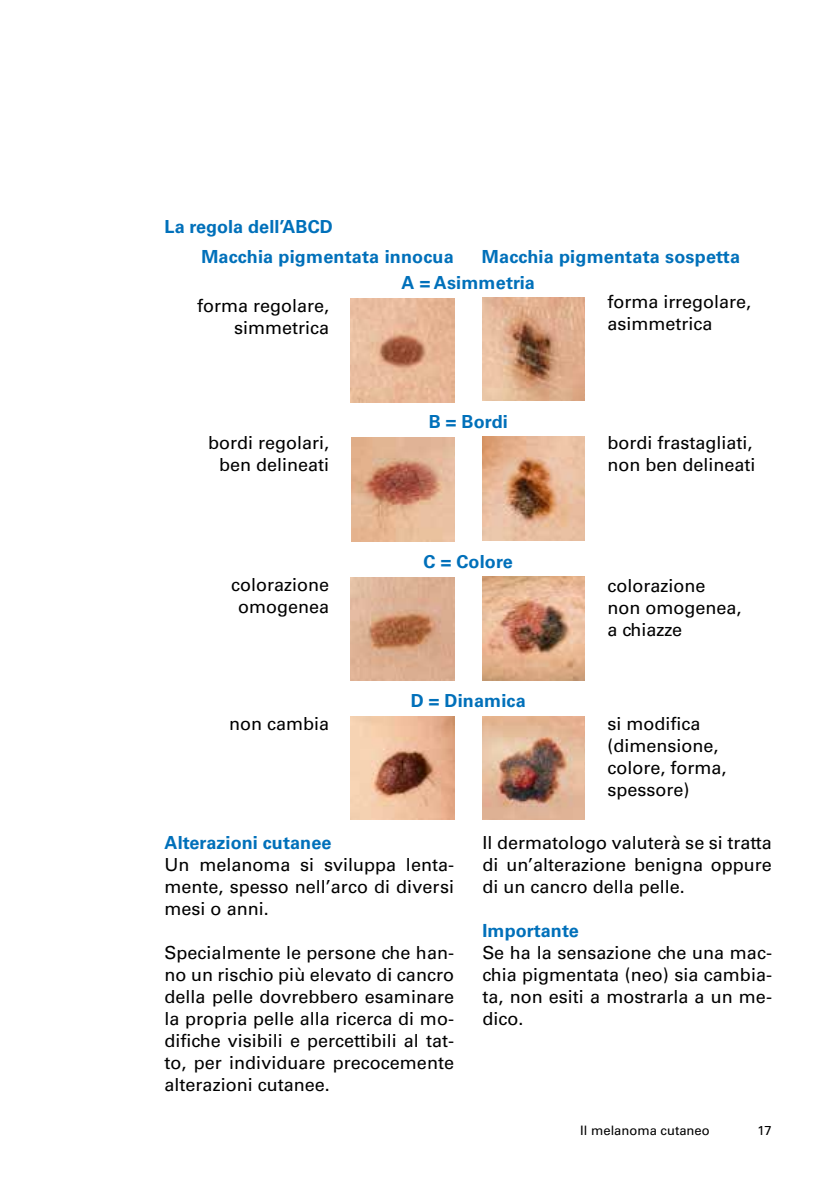
<style>
.page{position:relative;width:840px;height:1191px;background:#fff}
.page>*{position:absolute;margin:0;border:0;box-sizing:border-box;transform-origin:0 0}
.t1{font:18px/22px "Univers LT Std";color:#000;text-align:justify}
.t2{font:700 18px/26.2px "Univers LT Std";letter-spacing:.01em;color:#0070ba}
.t3{font:13px "Univers LT Std";color:#000}
</style>
<div class="page">
<img style="left:350px;top:299px;width:104px;height:103px">
<img style="left:482px;top:297px;width:102px;height:104px">
<img style="left:482px;top:437px;width:102px;height:103px">
<img style="left:350px;top:577px;width:104px;height:104px">
<img style="left:482px;top:576px;width:102px;height:104px">
<img style="left:351px;top:438px;width:103px;height:103px">
<img style="left:350px;top:716px;width:104px;height:104px">
<img style="left:482px;top:716px;width:102px;height:104px">
<p class="t2" style="left:164px;top:213px;width:170px">La regola dell’ABCD</p>
<p class="t2" style="left:201px;top:244px;width:254px">Macchia pigmentata innocua</p>
<p class="t2" style="left:401px;top:244px;width:340px;text-indent:80px">Macchia pigmentata sospetta<br>A = Asimmetria</p>
<p class="t1" style="left:197px;top:294px;width:134px;text-align:right">forma regolare, simmetrica</p>
<p class="t1" style="left:607px;top:290px;width:145px">forma irregolare, asimmetrica</p>
<p class="t2" style="left:428px;top:408px;width:81px">B = Bordi</p>
<p class="t1" style="left:208px;top:432px;width:123px;text-align:right">bordi regolari, ben delineati</p>
<p class="t1" style="left:607px;top:432px;width:150px">bordi frastagliati, non ben delineati</p>
<p class="t2" style="left:423px;top:548px;width:91px">C = Colore</p>
<p class="t1" style="left:231px;top:574px;width:100px;text-align:center">colorazione omogenea</p>
<p class="t1" style="left:607px;top:574px;width:136px;text-align:left">colorazione non omogenea, a chiazze</p>
<p class="t2" style="left:410px;top:688px;width:117px">D = Dinamica</p>
<p class="t1" style="left:229px;top:713px;width:102px">non cambia</p>
<p class="t1" style="left:607px;top:713px;width:121px;text-align:left">si modifica (dimensione, colore, forma, spessore)</p>
<p class="t2" style="left:164px;top:829px;width:168px">Alterazioni cutanee</p>
<p class="t1" style="left:164px;top:854px;width:291px">Un melanoma si sviluppa lenta&shy;mente, spesso nell’arco di diversi mesi o anni.</p>
<p class="t1" style="left:164px;top:942px;width:291px">Specialmente le persone che han&shy;no un rischio più elevato di cancro della pelle dovrebbero esaminare la propria pelle alla ricerca di mo&shy;difiche visibili e percettibili al tat&shy;to, per individuare precocemente alterazioni cutanee.</p>
<p class="t1" style="left:482px;top:831px;width:291px">Il dermatologo valuterà se si tratta di un’alterazione benigna oppure di un cancro della pelle.</p>
<p class="t2" style="left:482px;top:917px;width:98px">Importante</p>
<p class="t1" style="left:482px;top:941px;width:291px">Se ha la sensazione che una mac&shy;chia pigmentata (neo) sia cambia&shy;ta, non esiti a mostrarla a un me&shy;dico.</p>
<p class="t3" style="left:580px;top:1123px;width:131px">Il melanoma cutaneo</p>
<p class="t3" style="left:757px;top:1122px;width:16px">17</p>
</div>
